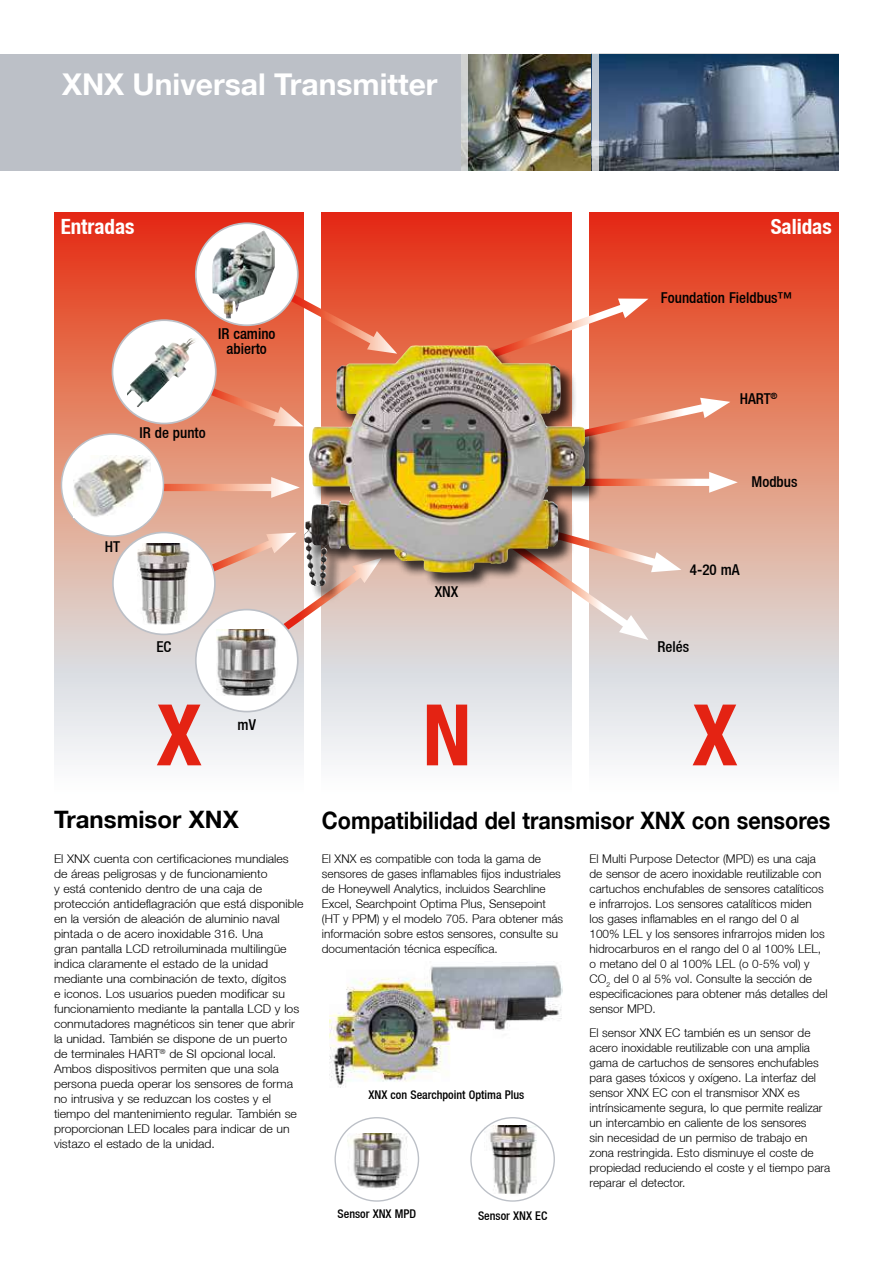
<style>
.page{position:relative;width:893px;height:1263px;background:#fff}
.page>*{position:absolute;margin:0;border:0;box-sizing:border-box;transform-origin:0 0}
.t1{font:700 condensed 85.05px "Helvetica Neue LT";color:#e42313}
.t2{font:700 30px "Helvetica Neue LT";color:#fff}
.t3{font:700 24px "Helvetica Neue LT";color:#000;scale:.9 1}
.t4{font:700 24px "Helvetica Neue LT";color:#000}
.t5{font:700 condensed 21px "Helvetica Neue LT";color:#fff}
.t6{font:500 condensed 15px/15px "Helvetica Neue LT";color:#000;text-align:center}
.t7{font:300 12px/15px "Helvetica Neue LT";color:#000}
.t8{font:500 condensed 12px "Helvetica Neue LT";color:#000}
</style>
<div class="page">
<svg style="left:54px;top:213px;width:250px;height:547px;background:#e39c8c"></svg>
<svg style="left:322px;top:213px;width:249px;height:547px;background:#e3a096"></svg>
<svg style="left:589px;top:213px;width:250px;height:547px;background:#e39988"></svg>
<div style="left:0;top:54px;width:839px;height:116px;background:#bcc0c7"></div>
<img style="left:468px;top:54px;width:371px;height:116px">
<svg style="left:461px;top:54px;width:7px;height:117px"></svg>
<svg style="left:592px;top:53px;width:6px;height:118px"></svg>
<svg style="left:485px;top:295px;width:163px;height:68px;background:#e9785c"></svg>
<svg style="left:164px;top:484px;width:107px;height:7px"></svg>
<svg style="left:271px;top:477px;width:29px;height:21px"></svg>
<svg style="left:602px;top:479px;width:107px;height:7px"></svg>
<svg style="left:709px;top:472px;width:29px;height:21px"></svg>
<svg style="left:160px;top:366px;width:144px;height:64px;background:#e68363"></svg>
<svg style="left:192px;top:530px;width:190px;height:122px;background:#e2c2b8"></svg>
<svg style="left:482px;top:520px;width:199px;height:121px;background:#e3cbc2"></svg>
<svg style="left:243px;top:267px;width:154px;height:89px;background:#e86f53"></svg>
<svg style="left:602px;top:397px;width:128px;height:46px;background:#e79276"></svg>
<img style="left:484px;top:1125px;width:56px;height:73px">
<img style="left:347px;top:1133px;width:61px;height:56px">
<svg style="left:196px;top:223px;width:102px;height:102px"></svg>
<div style="left:195px;top:222px;width:104px;height:104px;border:2px solid #bcc0c7;border-radius:50%"></div>
<img style="left:213px;top:231px;width:50px;height:63px">
<div style="left:196px;top:610px;width:102px;height:101px;background:#fff;border-radius:50%"></div>
<div style="left:195px;top:609px;width:104px;height:103px;border:2px solid #bcc0c7;border-radius:50%"></div>
<img style="left:216px;top:629px;width:60px;height:66px">
<div style="left:113px;top:532px;width:102px;height:102px;background:#fff;border-radius:50%"></div>
<div style="left:112px;top:532px;width:104px;height:103px;border:2px solid #bcc0c7;border-radius:50%"></div>
<img style="left:137px;top:543px;width:53px;height:81px">
<div style="left:112px;top:320px;width:104px;height:103px;background:#fff;border-radius:50%"></div>
<div style="left:112px;top:319px;width:105px;height:105px;border:2px solid #bcc0c7;border-radius:50%"></div>
<img style="left:127px;top:338px;width:68px;height:69px">
<div style="left:61px;top:434px;width:102px;height:102px;background:#fff;border-radius:50%"></div>
<div style="left:61px;top:433px;width:103px;height:104px;border:2px solid #bcc0c7;border-radius:50%"></div>
<img style="left:74px;top:456px;width:77px;height:61px">
<img style="left:329px;top:965px;width:233px;height:122px">
<div style="left:305px;top:346px;width:297px;height:256px;background:#000;opacity:.75"></div>
<img style="left:304px;top:346px;width:107px;height:240px">
<h2 class="t2" style="left:62px;top:66px;width:377px">XNX Universal Transmitter</h2>
<h3 class="t5" style="left:61px;top:214px;width:75px">Entradas</h3>
<p class="t6" style="left:218px;top:326px;width:59px">IR camino abierto</p>
<p class="t6" style="left:140px;top:425px;width:68px">IR de punto</p>
<p class="t6" style="left:105px;top:539px;width:17px">HT</p>
<p class="t6" style="left:156px;top:639px;width:16px">EC</p>
<p class="t6" style="left:435px;top:584px;width:25px">XNX</p>
<h3 class="t5" style="left:771px;top:214px;width:63px">Salidas</h3>
<p class="t6" style="left:661px;top:290px;width:133px">Foundation Fieldbus™</p>
<p class="t6" style="left:740px;top:391px;width:39px">HART<sup>®</sup></p>
<p class="t6" style="left:752px;top:473px;width:47px">Modbus</p>
<p class="t6" style="left:690px;top:562px;width:51px">4-20 mA</p>
<p class="t6" style="left:657px;top:639px;width:33px">Relés</p>
<h1 class="t1" style="left:156px;top:684px;width:47px">X</h1>
<p class="t6" style="left:238px;top:717px;width:20px">mV</p>
<h1 class="t1" style="left:423px;top:684px;width:50px">N</h1>
<h1 class="t1" style="left:692px;top:684px;width:47px">X</h1>
<h3 class="t4" style="left:54px;top:805px;width:186px">Transmisor XNX</h3>
<p class="t7" style="left:54px;top:851px;width:251px">El XNX cuenta con certificaciones mundiales de áreas peligrosas y de funcionamiento<br>y está contenido dentro de una caja de protección antideflagración que está disponible en la versión de aleación de aluminio naval pintada o de acero inoxidable 316. Una<br>gran pantalla LCD retroiluminada multilingüe indica claramente el estado de la unidad mediante una combinación de texto, dígitos<br>e iconos. Los usuarios pueden modificar su funcionamiento mediante la pantalla LCD y los conmutadores magnéticos sin tener que abrir la unidad. También se dispone de un puerto de terminales HART<sup>®</sup> de SI opcional local.<br>Ambos dispositivos permiten que una sola persona pueda operar los sensores de forma no intrusiva y se reduzcan los costes y el tiempo del mantenimiento regular. También se proporcionan LED locales para indicar de un vistazo el estado de la unidad.</p>
<p class="t7" style="left:322px;top:851px;width:243px">El XNX es compatible con toda la gama de sensores de gases inflamables fijos industriales de Honeywell Analytics, incluidos Searchline Excel, Searchpoint Optima Plus, Sensepoint (HT y PPM) y el modelo 705. Para obtener más información sobre estos sensores, consulte su documentación técnica específica.</p>
<h3 class="t3" style="left:322px;top:806px;width:566px">Compatibilidad del transmisor XNX con sensores</h3>
<p class="t7" style="left:590px;top:851px;width:240px">El Multi Purpose Detector (MPD) es una caja de sensor de acero inoxidable reutilizable con cartuchos enchufables de sensores catalíticos e infrarrojos. Los sensores catalíticos miden los gases inflamables en el rango del 0 al 100% LEL y los sensores infrarrojos miden los hidrocarburos en el rango del 0 al 100% LEL, o metano del 0 al 100% LEL (o 0-5% vol) y CO<sub>2</sub> del 0 al 5% vol. Consulte la sección de especificaciones para obtener más detalles del sensor MPD.</p>
<p class="t7" style="left:590px;top:1024px;width:242px">El sensor XNX EC también es un sensor de acero inoxidable reutilizable con una amplia gama de cartuchos de sensores enchufables para gases tóxicos y oxígeno. La interfaz del sensor XNX EC con el transmisor XNX es intrínsicamente segura, lo que permite realizar un intercambio en caliente de los sensores<br>sin necesidad de un permiso de trabajo en zona restringida. Esto disminuye el coste de propiedad reduciendo el coste y el tiempo para reparar el detector.</p>
<p class="t8" style="left:369px;top:1087px;width:157px">XNX con Searchpoint Optima Plus</p>
<p class="t8" style="left:338px;top:1206px;width:80px">Sensor XNX MPD</p>
<p class="t8" style="left:478px;top:1208px;width:71px">Sensor XNX EC</p>
</div>
